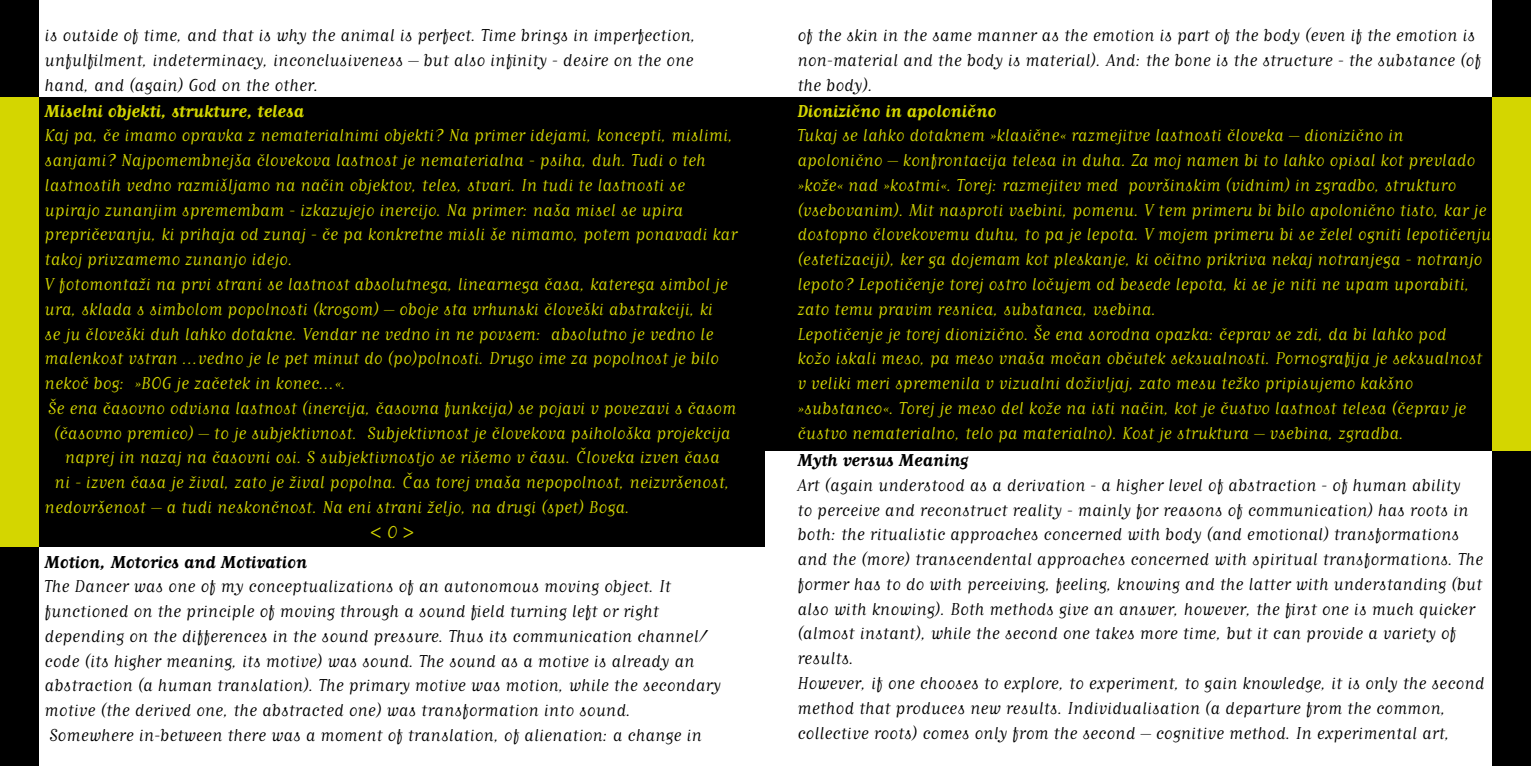
<style>
.page{position:relative;width:1531px;height:766px;background:#fff}
.page>*{position:absolute;margin:0;border:0;box-sizing:border-box;transform-origin:0 0}
.t1{font:20.25px/24.8px "Matrix Script";color:#d4d600}
.t2{font:20.25px/24.8px "Matrix Script";color:#000}
.t3{font:700 20.25px "Matrix Script";color:#d4d600}
.t4{font:700 20.25px "Matrix Script";color:#000}
.t5{font:20.25px "Myriad Pro";color:#d4d600}
.s1{font-family:"Matrix Script"}
</style>
<div class="page">
<div style="left:0;top:97px;width:765px;height:449px;background:#000"></div>
<div style="left:0;top:0;width:38px;height:765px;background:#000"></div>
<div style="left:0;top:97px;width:38px;height:449px;background:#d4d600"></div>
<div style="left:765px;top:97px;width:766px;height:353px;background:#000"></div>
<div style="left:1492px;top:0;width:39px;height:765px;background:#000"></div>
<div style="left:1492px;top:97px;width:39px;height:353px;background:#d4d600"></div>
<p class="t2" style="left:45px;top:23px;width:653px;text-align:justify">is outside of time, and that is why the animal is perfect. Time brings in imperfection, unfulfilment, indeterminacy, inconclusiveness – but also infinity - desire on the one hand, and (again) God on the other.</p>
<p class="t3" style="left:45px;top:100px;width:261px">Miselni objekti, strukture, telesa</p>
<p class="t1" style="left:45px;top:123px;width:690px">Kaj pa, ;e imamo opravka z nematerialnimi objekti| Na primer idejami, koncepti, mislimi,</p>
<p class="t1" style="left:45px;top:148px;width:663px">sanjami| Najpomembnejša ;lovekova lastnost je nematerialna - psiha, duh. Tudi o teh</p>
<p class="t1" style="left:45px;top:172px;width:642px">lastnostih vedno razmišljamo na na;in objektov, teles, stvari. In tudi te lastnosti se</p>
<p class="t1" style="left:45px;top:197px;width:640px">upirajo zunanjim spremembam - izkazujejo inercijo. Na primer&gt; naša misel se upira</p>
<p class="t1" style="left:45px;top:222px;width:694px">prepri;evanju, ki prihaja od zunaj - ;e pa konkretne misli še nimamo, potem ponavadi kar</p>
<p class="t1" style="left:45px;top:247px;width:250px">takoj privzamemo zunanjo idejo.</p>
<p class="t1" style="left:45px;top:271px;width:685px">V fotomontaži na prvi strani se lastnost absolutnega, linearnega ;asa, katerega simbol je</p>
<p class="t1" style="left:45px;top:296px;width:670px">ura, sklada s simbolom popolnosti (krogom) – oboje sta vrhunski ;loveški abstrakciji, ki</p>
<p class="t1" style="left:45px;top:321px;width:670px">se ju ;loveški duh lahko dotakne. Vendar ne vedno in ne povsem&gt; absolutno je vedno le</p>
<p class="t1" style="left:45px;top:346px;width:676px">malenkost vstran ...vedno je le pet minut do (po)polnosti. Drugo ime za popolnost je bilo</p>
<p class="t1" style="left:45px;top:370px;width:303px">neko; bog&gt; »BOG je za;etek in konec…«.</p>
<p class="t1" style="left:48px;top:395px;width:690px">Še ena ;asovno odvisna lastnost (inercija, ;asovna funkcija) se pojavi v povezavi s ;asom</p>
<p class="t1" style="left:54px;top:420px;width:678px">(;asovno premico) – to je subjektivnost. Subjektivnost je ;lovekova psihološka projekcija</p>
<p class="t1" style="left:65px;top:445px;width:656px">naprej in nazaj na ;asovni osi. S subjektivnostjo se rišemo v ;asu. :loveka izven ;asa</p>
<p class="t1" style="left:55px;top:469px;width:677px">ni - izven ;asa je žival, zato je žival popolna. :as torej vnaša nepopolnost, neizvršenost,</p>
<p class="t1" style="left:45px;top:494px;width:587px">nedovršenost – a tudi neskon;nost. Na eni strani željo, na drugi (spet) Boga.</p>
<p class="t5" style="left:370px;top:518px;width:46px">&lt; <span class="s1">O</span> &gt;</p>
<p class="t4" style="left:45px;top:551px;width:264px">Motion, Motorics and Motivation</p>
<p class="t2" style="left:45px;top:573px;width:678px">The Dancer was one of my conceptualizations of an autonomous moving object. It functioned on the principle of moving through a sound field turning left or right depending on the differences in the sound pressure. Thus its communication channel\ code (its higher meaning, its motive) was sound. The sound as a motive is already an abstraction (a human translation). The primary motive was motion, while the secondary motive (the derived one, the abstracted one) was transformation into sound.<br>Somewhere in-between there was a moment of translation, of alienation&gt; a change in</p>
<p class="t2" style="left:797px;top:23px;width:685px">of the skin in the same manner as the emotion is part of the body (even if the emotion is non-material and the body is material). And&gt; the bone is the structure - the substance (of the body).</p>
<p class="t3" style="left:797px;top:100px;width:200px">Dionizi;no in apoloni;no</p>
<p class="t1" style="left:797px;top:123px;width:695px">Tukaj se lahko dotaknem »klasi;ne« razmejitve lastnosti ;loveka – dionizi;no in apoloni;no – konfrontacija telesa in duha. Za moj namen bi to lahko opisal kot prevlado »kože« nad »kostmi«. Torej&gt; razmejitev med površinskim (vidnim) in zgradbo, strukturo (vsebovanim). Mit nasproti vsebini, pomenu. V tem primeru bi bilo apoloni;no tisto, kar je dostopno ;lovekovemu duhu, to pa je lepota. V mojem primeru bi se želel ogniti lepoti;enju (estetizaciji), ker ga dojemam kot pleskanje, ki o;itno prikriva nekaj notranjega - notranjo lepoto| Lepoti;enje torej ostro lo;ujem od besede lepota, ki se je niti ne upam uporabiti, zato temu pravim resnica, substanca, vsebina.<br>Lepoti;enje je torej dionizi;no. Še ena sorodna opazka&gt; ;eprav se zdi, da bi lahko pod<br>kožo iskali meso, pa meso vnaša mo;an ob;utek seksualnosti. Pornografija je seksualnost v veliki meri spremenila v vizualni doživljaj, zato mesu težko pripisujemo kakšno »substanco«. Torej je meso del kože na isti na;in, kot je ;ustvo lastnost telesa (;eprav je ;ustvo nematerialno, telo pa materialno). Kost je struktura – vsebina, zgradba.</p>
<p class="t4" style="left:797px;top:450px;width:172px">Myth versus Meaning</p>
<p class="t2" style="left:797px;top:472px;width:689px">Art (again understood as a derivation - a higher level of abstraction - of human ability<br>to perceive and reconstruct reality - mainly for reasons of communication) has roots in both&gt; the ritualistic approaches concerned with body (and emotional) transformations and the (more) transcendental approaches concerned with spiritual transformations. The former has to do with perceiving, feeling, knowing and the latter with understanding (but also with knowing). Both methods give an answer, however, the first one is much quicker (almost instant), while the second one takes more time, but it can provide a variety of results.<br>However, if one chooses to explore, to experiment, to gain knowledge, it is only the second method that produces new results. Individualisation (a departure from the common, collective roots) comes only from the second – cognitive method. In experimental art,</p>
</div>
